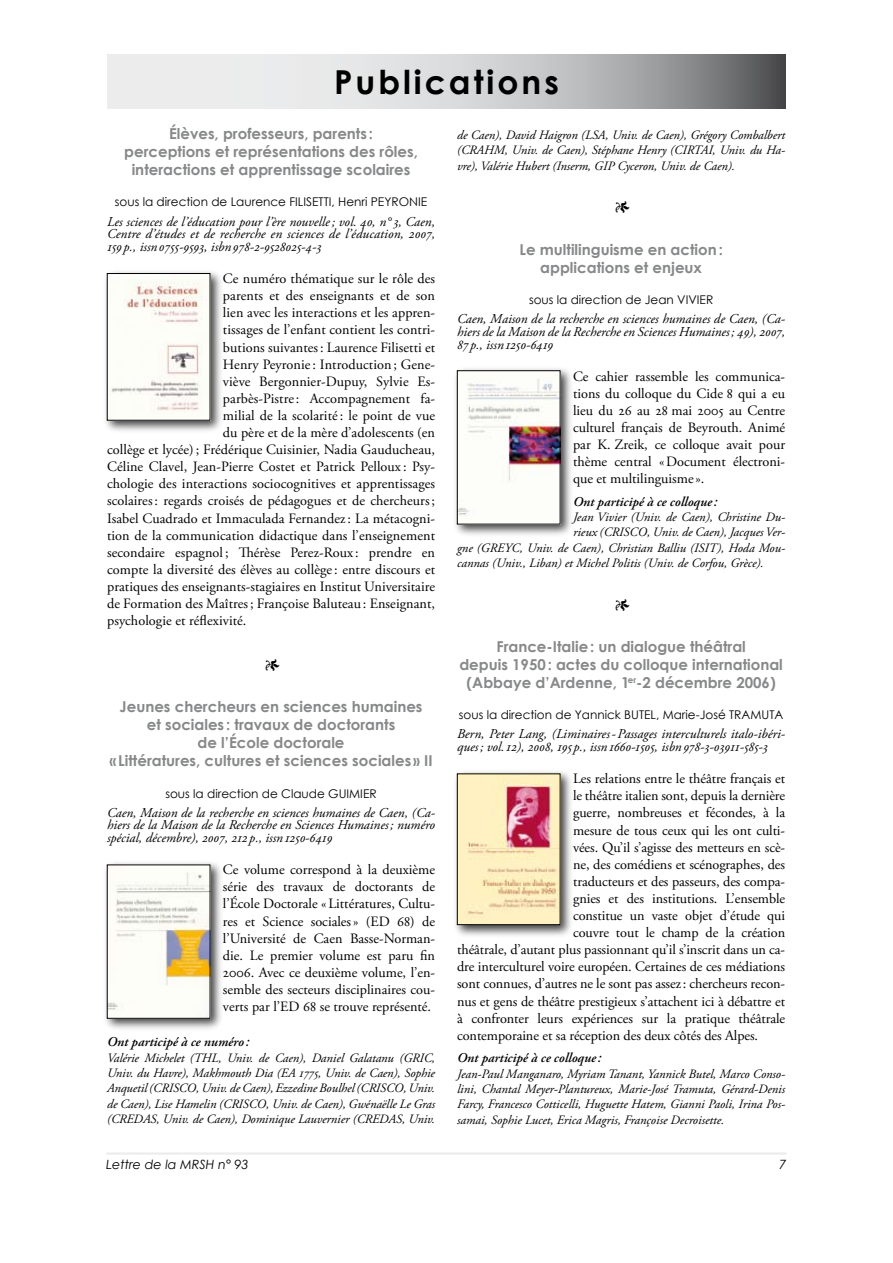
<style>
.page{position:relative;width:893px;height:1263px;background:#fff}
.page>*{position:absolute;margin:0;border:0;box-sizing:border-box;transform-origin:0 0}
.t1{font:700 33px "Century Gothic";letter-spacing:.09em;color:#000}
.t2{font:italic 18px "Adobe Garamond Pro";color:#000}
.t3{font:700 15px/18px "Century Gothic";color:#878889;text-align:center}
.t4{font:14.25px/17.1px "Adobe Garamond Pro";color:#000;text-align:justify}
.t5{font:italic 13.5px/12.8px "Adobe Garamond Pro";color:#000;text-align:justify}
.t6{font:italic 600 13.5px "Adobe Garamond Pro";color:#000}
.t7{font:italic 12.75px/15.3px "Adobe Garamond Pro";color:#000;text-align:justify}
.t8{font:italic 12.75px "Century Gothic";color:#000}
.t9{font:12px "Century Gothic";color:#000}
</style>
<div class="page">
<div style="left:452px;top:366px;width:121px;height:173px;background:#000;opacity:.75"></div>
<img style="left:459px;top:372px;width:99px;height:150px">
<div style="left:457px;top:370px;width:103px;height:154px;border:1px solid #000"></div>
<div style="left:452px;top:769px;width:121px;height:170px;background:#000;opacity:.75"></div>
<img style="left:459px;top:776px;width:99px;height:147px">
<div style="left:457px;top:774px;width:103px;height:151px;border:1px solid #000"></div>
<div style="left:102px;top:269px;width:121px;height:165px;background:#000;opacity:.75"></div>
<img style="left:109px;top:275px;width:99px;height:143px">
<div style="left:102px;top:860px;width:121px;height:173px;background:#000;opacity:.75"></div>
<img style="left:109px;top:867px;width:99px;height:149px">
<hr style="left:106px;top:1152px;width:681px;height:3px;background:#ececed">
<svg style="left:107px;top:55px;width:679px;height:54px;background:#c5c6c7"></svg>
<h1 class="t1" style="left:334px;top:57px;width:226px">Publications</h1>
<p class="t3" style="left:124px;top:124px;width:295px">Élèves, professeurs, parents : perceptions et représentations des rôles, interactions et apprentissage scolaires</p>
<p class="t9" style="left:115px;top:194px;width:309px">sous la direction de Laurence FILISETTI, Henri PEYRONIE</p>
<p class="t5" style="left:107px;top:215px;width:330px">Les sciences de l’éducation pour l’ère nouvelle; vol. 40, n° 3, Caen, Centre d’études et de recherche en sciences de l’éducation, 2007, 159 p., issn0755-9593, isbn978-2-9528025-4-3</p>
<p class="t4" style="left:223px;top:270px;width:214px">Ce numéro thématique sur le rôle des</p>
<p class="t4" style="left:223px;top:288px;width:214px">parents et des enseignants et de son</p>
<p class="t4" style="left:223px;top:305px;width:214px">lien avec les interactions et les appren-</p>
<p class="t4" style="left:223px;top:322px;width:214px">tissages de l’enfant contient les contri-</p>
<p class="t4" style="left:223px;top:339px;width:214px">butions suivantes: Laurence Filisetti et</p>
<p class="t4" style="left:223px;top:356px;width:214px">Henry Peyronie: Introduction ; Gene-</p>
<p class="t4" style="left:223px;top:373px;width:214px">viève Bergonnier-Dupuy, Sylvie Es-</p>
<p class="t4" style="left:223px;top:390px;width:214px">parbès-Pistre: Accompagnement fa-</p>
<p class="t4" style="left:223px;top:407px;width:214px">milial de la scolarité: le point de vue</p>
<p class="t4" style="left:223px;top:424px;width:214px">du père et de la mère d’adolescents (en</p>
<p class="t4" style="left:107px;top:441px;width:330px">collège et lycée); Frédérique Cuisinier, Nadia Gauducheau,</p>
<p class="t4" style="left:107px;top:459px;width:330px">Céline Clavel, Jean-Pierre Costet et Patrick Pelloux : Psy-</p>
<p class="t4" style="left:107px;top:476px;width:330px">chologie des interactions sociocognitives et apprentissages</p>
<p class="t4" style="left:107px;top:493px;width:330px">scolaires: regards croisés de pédagogues et de chercheurs;</p>
<p class="t4" style="left:107px;top:510px;width:330px">Isabel Cuadrado et Immaculada Fernandez: La métacogni-</p>
<p class="t4" style="left:107px;top:527px;width:330px">tion de la communication didactique dans l’enseignement</p>
<p class="t4" style="left:107px;top:544px;width:330px">secondaire espagnol ; Thérèse Perez-Roux : prendre en</p>
<p class="t4" style="left:107px;top:561px;width:330px">compte la diversité des élèves au collège: entre discours et</p>
<p class="t4" style="left:107px;top:578px;width:330px">pratiques des enseignants-stagiaires en Institut Universitaire</p>
<p class="t4" style="left:107px;top:595px;width:330px">de Formation des Maîtres; Françoise Baluteau : Enseignant,</p>
<p class="t4" style="left:107px;top:612px;width:141px">psychologie et réflexivité.</p>
<p class="t2" style="left:263px;top:654px;width:17px">1</p>
<p class="t3" style="left:109px;top:697px;width:325px">Jeunes chercheurs en sciences humaines<br>et sociales : travaux de doctorants<br>de l’École doctorale<br>« Littératures, cultures et sciences sociales » II</p>
<p class="t9" style="left:165px;top:785px;width:213px">sous la direction de Claude GUIMIER</p>
<p class="t5" style="left:107px;top:806px;width:330px">Caen, Maison de la recherche en sciences humaines de Caen, (Ca&shy;hiers de la Maison de la Recherche en Sciences Humaines; numéro spécial, décembre), 2007, 212 p., issn1250-6419</p>
<p class="t4" style="left:223px;top:862px;width:214px">Ce volume correspond à la deuxième série des travaux de doctorants de l’École Doctorale «Littératures, Cultu&shy;res et Science sociales» (ED 68) de l’Université de Caen Basse-Norman&shy;die. Le premier volume est paru fin 2006. Avec ce deuxième volume, l’en&shy;semble des secteurs disciplinaires cou&shy;verts par l’ED 68 se trouve représenté.</p>
<p class="t6" style="left:107px;top:1034px;width:144px">Ont participé à ce numéro :</p>
<p class="t7" style="left:107px;top:1050px;width:330px">Valérie Michelet (THL, Univ. de Caen), Daniel Galatanu (GRIC, Univ. du Havre), Makhmouth Dia (EA 1775, Univ. de Caen), Sophie Anquetil (CRISCO, Univ. de Caen), Ezzedine Boulhel (CRISCO, Univ. de Caen), Lise Hamelin (CRISCO, Univ. de Caen), Gwénaëlle Le Gras (CREDAS, Univ. de Caen), Dominique Lauvernier (CREDAS, Univ.</p>
<p class="t8" style="left:106px;top:1156px;width:144px">Lettre de la MRSH n° 93</p>
<p class="t7" style="left:457px;top:128px;width:330px">de Caen), David Haigron (LSA, Univ. de Caen), Grégory Combalbert (CRAHM, Univ. de Caen), Stéphane Henry (CIRTAI, Univ. du Ha&shy;vre), Valérie Hubert (Inserm, GIP Cyceron, Univ. de Caen).</p>
<p class="t2" style="left:613px;top:197px;width:17px">1</p>
<p class="t3" style="left:519px;top:239px;width:205px">Le multilinguisme en action : applications et enjeux</p>
<p class="t9" style="left:529px;top:291px;width:186px">sous la direction de Jean VIVIER</p>
<p class="t5" style="left:457px;top:313px;width:330px">Caen, Maison de la recherche en sciences humaines de Caen, (Ca&shy;hiers de la Maison de la Recherche en Sciences Humaines; 49), 2007, 87 p., issn1250-6419</p>
<p class="t4" style="left:573px;top:368px;width:214px">Ce cahier rassemble les communica&shy;tions du colloque du Cide 8 qui a eu lieu du 26 au 28 mai 2005 au Centre culturel français de Beyrouth. Animé par K. Zreik, ce colloque avait pour thème central «Document électroni&shy;que et multilinguisme».</p>
<p class="t6" style="left:573px;top:494px;width:146px">Ont participé à ce colloque:</p>
<p class="t7" style="left:573px;top:510px;width:214px">Jean Vivier (Univ. de Caen), Christine Du-</p>
<p class="t7" style="left:573px;top:525px;width:214px">rieux (CRISCO, Univ. de Caen), Jacques Ver-</p>
<p class="t7" style="left:457px;top:540px;width:330px">gne (GREYC, Univ. de Caen), Christian Balliu (ISIT), Hoda Mou-</p>
<p class="t7" style="left:457px;top:556px;width:308px">cannas (Univ., Liban) et Michel Politis (Univ. de Corfou, Grèce).</p>
<p class="t2" style="left:613px;top:594px;width:17px">1</p>
<p class="t3" style="left:459px;top:637px;width:325px">France-Italie : un dialogue théâtral<br>depuis 1950 : actes du colloque international (Abbaye d’Ardenne, 1<sup>er</sup>-2 décembre 2006)</p>
<p class="t9" style="left:459px;top:707px;width:325px">sous la direction de Yannick BUTEL, Marie-José TRAMUTA</p>
<p class="t5" style="left:457px;top:728px;width:330px">Bern, Peter Lang, (Liminaires-Passages interculturels italo-ibéri&shy;ques; vol.12), 2008, 195 p., issn1660-1505, isbn978-3-03911-585-3</p>
<p class="t4" style="left:573px;top:771px;width:214px">Les relations entre le théâtre français et</p>
<p class="t4" style="left:573px;top:788px;width:214px">le théâtre italien sont, depuis la dernière</p>
<p class="t4" style="left:573px;top:805px;width:214px">guerre, nombreuses et fécondes, à la</p>
<p class="t4" style="left:573px;top:822px;width:214px">mesure de tous ceux qui les ont culti-</p>
<p class="t4" style="left:573px;top:839px;width:214px">vées. Qu’il s’agisse des metteurs en scè-</p>
<p class="t4" style="left:573px;top:856px;width:214px">ne, des comédiens et scénographes, des</p>
<p class="t4" style="left:573px;top:873px;width:214px">traducteurs et des passeurs, des compa-</p>
<p class="t4" style="left:573px;top:890px;width:214px">gnies et des institutions. L’ensemble</p>
<p class="t4" style="left:573px;top:907px;width:214px">constitue un vaste objet d’étude qui</p>
<p class="t4" style="left:573px;top:924px;width:214px">couvre tout le champ de la création</p>
<p class="t4" style="left:457px;top:942px;width:330px">théâtrale, d’autant plus passionnant qu’il s’inscrit dans un ca-</p>
<p class="t4" style="left:457px;top:959px;width:329px">dre interculturel voire européen. Certaines de ces médiations</p>
<p class="t4" style="left:457px;top:976px;width:330px">sont connues, d’autres ne le sont pas assez: chercheurs recon-</p>
<p class="t4" style="left:457px;top:993px;width:330px">nus et gens de théâtre prestigieux s’attachent ici à débattre et</p>
<p class="t4" style="left:457px;top:1010px;width:330px">à confronter leurs expériences sur la pratique théâtrale</p>
<p class="t4" style="left:457px;top:1027px;width:303px">contemporaine et sa réception des deux côtés des Alpes.</p>
<p class="t6" style="left:457px;top:1050px;width:146px">Ont participé à ce colloque:</p>
<p class="t7" style="left:457px;top:1066px;width:330px">Jean-Paul Manganaro, Myriam Tanant, Yannick Butel, Marco Conso&shy;lini, Chantal Meyer-Plantureux, Marie-José Tramuta, Gérard-Denis Farcy, Francesco Cotticelli, Huguette Hatem, Gianni Paoli, Irina Pos&shy;samai, Sophie Lucet, Erica Magris, Françoise Decroisette.</p>
</div>
